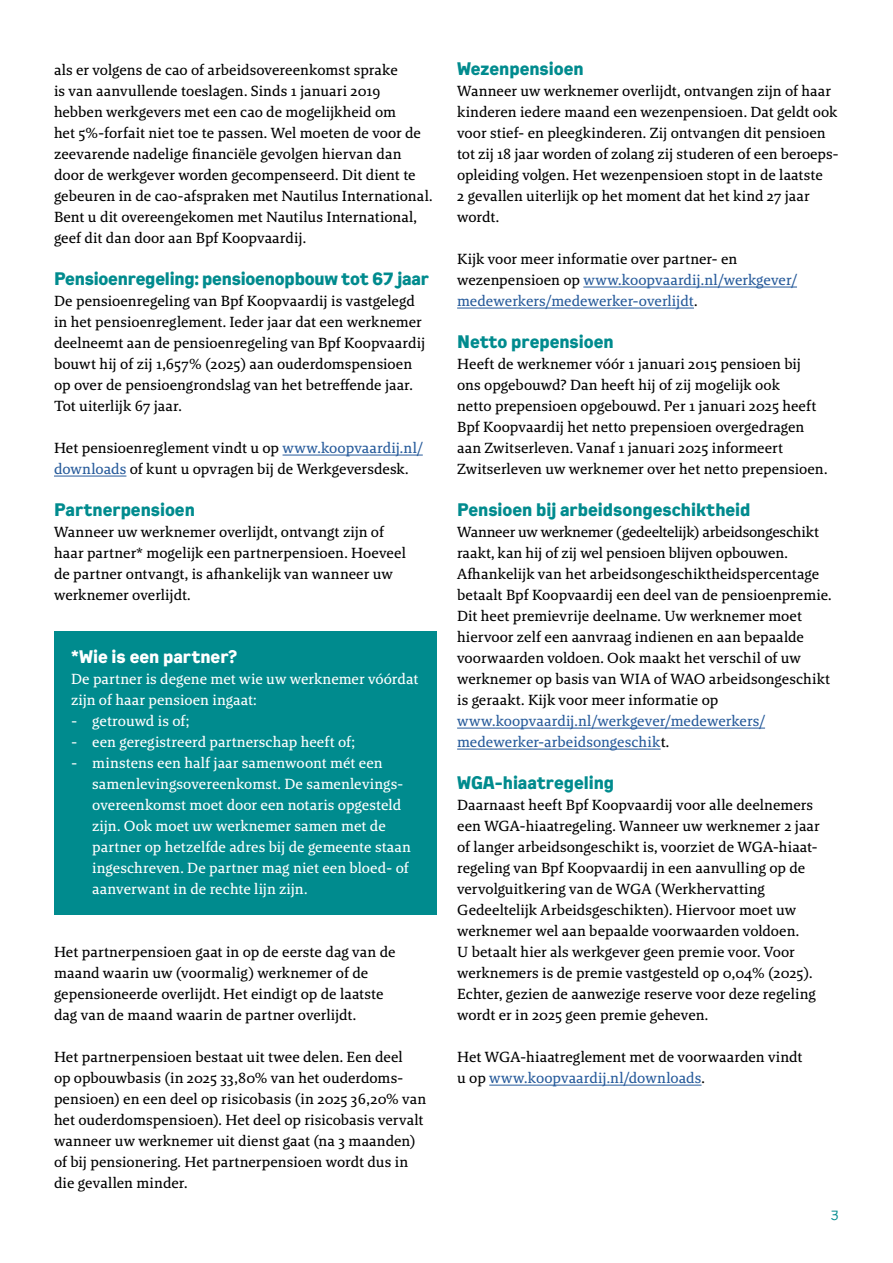
<style>
.page{position:relative;width:893px;height:1263px;background:#fff}
.page>*{position:absolute;margin:0;border:0;box-sizing:border-box;transform-origin:0 0}
.t1{font:700 18px "Kade";letter-spacing:-.005em;color:#008b8e}
.t2{font:700 18px "Kade";color:#fff}
.t3{font:15px/21px "Brando Text";color:#000}
.t4{font:15px/21px "Brando Text";color:#fff}
.t5{font:15px/21px "Brando Text";color:#275b9b}
.t6{font:13.5px "Kade";color:#008b8e}
.s1{color:#275b9b}
.s2{color:#000}
</style>
<div class="page">
<hr style="left:283px;top:455px;width:140px;height:1px;background:#275b9b">
<hr style="left:54px;top:476px;width:72px;height:1px;background:#275b9b">
<div style="left:54px;top:632px;width:382px;height:283px;background:#008b8e"></div>
<hr style="left:583px;top:287px;width:214px;height:1px;background:#275b9b">
<hr style="left:457px;top:308px;width:237px;height:1px;background:#275b9b">
<hr style="left:457px;top:728px;width:308px;height:1px;background:#275b9b">
<hr style="left:457px;top:749px;width:204px;height:1px;background:#275b9b">
<hr style="left:489px;top:1085px;width:212px;height:1px;background:#275b9b">
<p class="t3" style="left:54px;top:59px;width:380px">als er volgens de cao of arbeidsovereenkomst sprake<br>is van aanvullende toeslagen. Sinds 1 januari 2019 hebben werkgevers met een cao de mogelijkheid om<br>het 5%-forfait niet toe te passen. Wel moeten de voor de zeevarende nadelige financiële gevolgen hiervan dan door de werkgever worden gecompenseerd. Dit dient te gebeuren in de cao-afspraken met Nautilus International.<br>Bent u dit overeengekomen met Nautilus International, geef dit dan door aan Bpf Koopvaardij.</p>
<p class="t1" style="left:54px;top:267px;width:376px">Pensioenregeling: pensioenopbouw tot 67 jaar</p>
<p class="t3" style="left:54px;top:290px;width:373px">De pensioenregeling van Bpf Koopvaardij is vastgelegd in het pensioenreglement. Ieder jaar dat een werknemer deelneemt aan de pensioenregeling van Bpf Koopvaardij bouwt hij of zij 1,657% (2025) aan ouderdomspensioen op over de pensioengrondslag van het betreffende jaar.<br>Tot uiterlijk 67 jaar.</p>
<p class="t3" style="left:54px;top:437px;width:370px">Het pensioenreglement vindt u op <span class="s1">www.koopvaardij.nl/ downloads</span> of kunt u opvragen bij de Werkgeversdesk.</p>
<p class="t1" style="left:54px;top:498px;width:142px">Partnerpensioen</p>
<p class="t3" style="left:54px;top:521px;width:353px">Wanneer uw werknemer overlijdt, ontvangt zijn of haar partner* mogelijk een partnerpensioen. Hoeveel de partner ontvangt, is afhankelijk van wanneer uw werknemer overlijdt.</p>
<p class="t2" style="left:71px;top:645px;width:168px">*Wie is een partner?</p>
<p class="t4" style="left:71px;top:668px;width:349px">De partner is degene met wie uw werknemer vóórdat zijn of haar pensioen ingaat:</p>
<p class="t4" style="left:71px;top:710px;width:120px">- getrouwd is of;</p>
<p class="t4" style="left:71px;top:731px;width:286px">- een geregistreerd partnerschap heeft of;</p>
<p class="t4" style="left:92px;top:752px;width:320px;text-indent:-21px">- minstens een half jaar samenwoont mét een samenlevingsovereenkomst. De samenlevings&shy;overeenkomst moet door een notaris opgesteld zijn. Ook moet uw werknemer samen met de partner op hetzelfde adres bij de gemeente staan ingeschreven. De partner mag niet een bloed- of aanverwant in de rechte lijn zijn.</p>
<p class="t3" style="left:54px;top:941px;width:343px">Het partnerpensioen gaat in op de eerste dag van de maand waarin uw (voormalig) werknemer of de gepensioneerde overlijdt. Het eindigt op de laatste dag van de maand waarin de partner overlijdt.</p>
<p class="t3" style="left:54px;top:1046px;width:374px">Het partnerpensioen bestaat uit twee delen. Een deel<br>op opbouwbasis (in 2025 33,80% van het ouderdoms&shy;pensioen) en een deel op risicobasis (in 2025 36,20% van het ouderdomspensioen). Het deel op risicobasis vervalt wanneer uw werknemer uit dienst gaat (na 3 maanden) of bij pensionering. Het partnerpensioen wordt dus in die gevallen minder.</p>
<p class="t1" style="left:457px;top:57px;width:128px">Wezenpensioen</p>
<p class="t3" style="left:457px;top:80px;width:383px">Wanneer uw werknemer overlijdt, ontvangen zijn of haar kinderen iedere maand een wezenpensioen. Dat geldt ook voor stief- en pleegkinderen. Zij ontvangen dit pensioen tot zij 18 jaar worden of zolang zij studeren of een beroeps&shy;opleiding volgen. Het wezenpensioen stopt in de laatste<br>2 gevallen uiterlijk op het moment dat het kind 27 jaar wordt.</p>
<p class="t5" style="left:457px;top:248px;width:341px"><span class="s2">Kijk voor meer informatie over partner- en wezenpensioen op</span> www.koopvaardij.nl/werkgever/ medewerkers/medewerker-overlijdt<span class="s2">.</span></p>
<p class="t1" style="left:457px;top:330px;width:158px">Netto prepensioen</p>
<p class="t3" style="left:457px;top:353px;width:372px">Heeft de werknemer vóór 1 januari 2015 pensioen bij ons opgebouwd? Dan heeft hij of zij mogelijk ook<br>netto prepensioen opgebouwd. Per 1 januari 2025 heeft Bpf Koopvaardij het netto prepensioen overgedragen aan Zwitserleven. Vanaf 1 januari 2025 informeert Zwitserleven uw werknemer over het netto prepensioen.</p>
<p class="t1" style="left:457px;top:498px;width:295px">Pensioen bij arbeidsongeschiktheid</p>
<p class="t3" style="left:457px;top:521px;width:376px">Wanneer uw werknemer (gedeeltelijk) arbeidsongeschikt raakt, kan hij of zij wel pensioen blijven opbouwen.<br>Afhankelijk van het arbeidsongeschiktheidspercentage betaalt Bpf Koopvaardij een deel van de pensioenpremie.<br>Dit heet premievrije deelname. Uw werknemer moet hiervoor zelf een aanvraag indienen en aan bepaalde voorwaarden voldoen. Ook maakt het verschil of uw werknemer op basis van WIA of WAO arbeidsongeschikt is geraakt. Kijk voor meer informatie op</p>
<p class="t5" style="left:457px;top:710px;width:309px">www.koopvaardij.nl/werkgever/medewerkers/ medewerker-arbeidsongeschik<span class="s2">t.</span></p>
<p class="t1" style="left:457px;top:771px;width:159px">WGA-hiaatregeling</p>
<p class="t3" style="left:457px;top:794px;width:364px">Daarnaast heeft Bpf Koopvaardij voor alle deelnemers een WGA-hiaatregeling. Wanneer uw werknemer 2 jaar of langer arbeidsongeschikt is, voorziet de WGA-hiaat&shy;regeling van Bpf Koopvaardij in een aanvulling op de vervolguitkering van de WGA (Werkhervatting Gedeeltelijk Arbeidsgeschikten). Hiervoor moet uw werknemer wel aan bepaalde voorwaarden voldoen.<br>U betaalt hier als werkgever geen premie voor. Voor werknemers is de premie vastgesteld op 0,04% (2025).<br>Echter, gezien de aanwezige reserve voor deze regeling wordt er in 2025 geen premie geheven.</p>
<p class="t3" style="left:457px;top:1046px;width:347px">Het WGA-hiaatreglement met de voorwaarden vindt u op <span class="s1">www.koopvaardij.nl/downloads</span>.</p>
<p class="t6" style="left:831px;top:1206px;width:10px">3</p>
</div>
